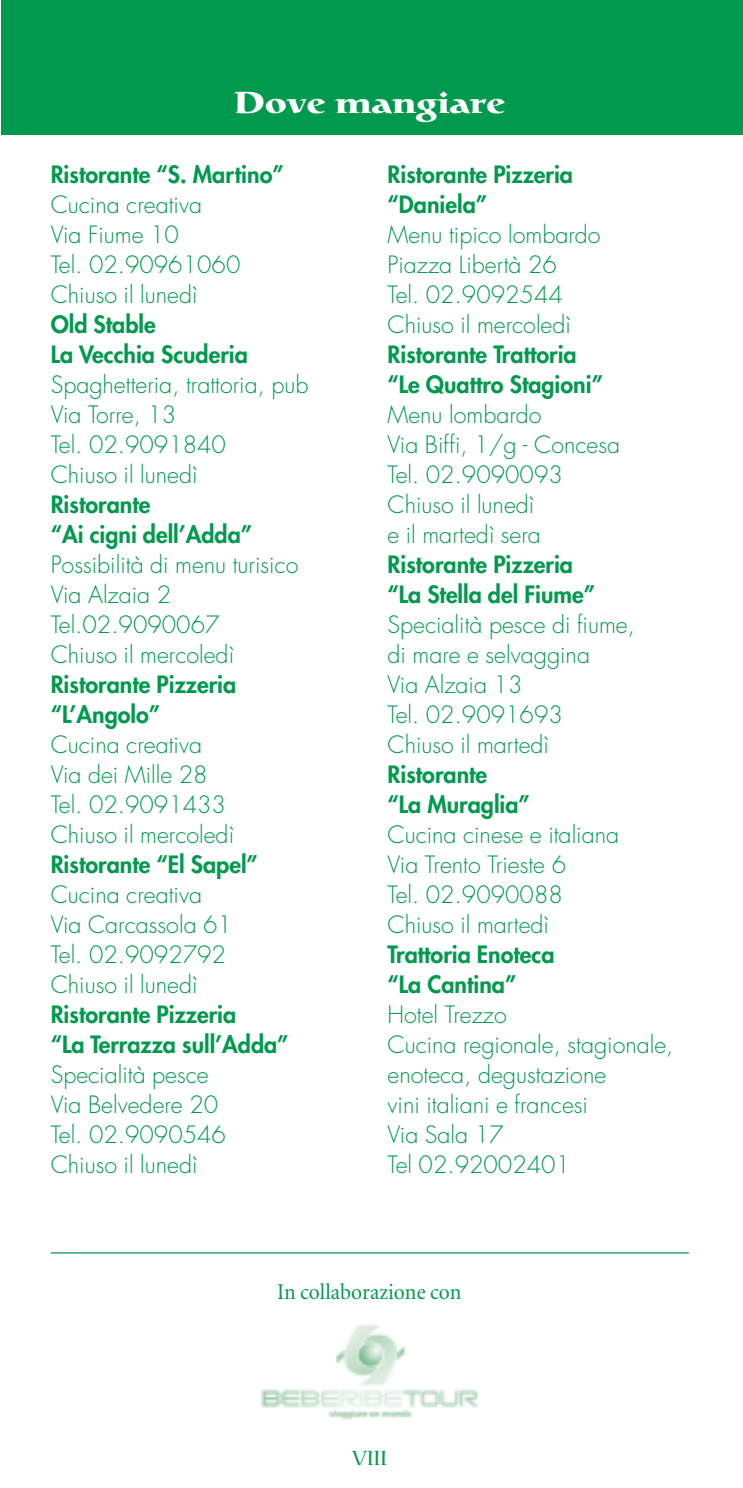
<style>
.page{position:relative;width:743px;height:1488px;background:#fff}
.page>*{position:absolute;margin:0;border:0;box-sizing:border-box;transform-origin:0 0}
.t1{font:700 30px "Catull";letter-spacing:.01em;color:#fff;scale:1.15 1}
.t2{font:300 23.25px/30px "Futura";color:#00994e}
.t3{font:800 23.25px/30px "Futura";color:#00994e}
.t4{font:22.5px "Minion";color:#00994e;scale:.95 1}
.t5{font:20px "Catull";color:#00994e}
</style>
<div class="page">
<img style="left:260px;top:1325px;width:219px;height:95px">
<div style="left:1px;top:0;width:741px;height:135px;background:#00994e"></div>
<hr style="left:51px;top:1252px;width:637px;height:1px;background:#00994e">
<p class="t1" style="left:234px;top:92px;width:237px">Dove mangiare</p>
<p class="t3" style="left:51px;top:161px;width:235px">Ristorante “S. Martino”</p>
<p class="t2" style="left:51px;top:191px;width:191px">Cucina creativa<br>Via Fiume 10<br>Tel. 02.90961060<br>Chiuso il lunedì</p>
<p class="t3" style="left:51px;top:311px;width:199px">Old Stable<br>La Vecchia Scuderia</p>
<p class="t2" style="left:51px;top:371px;width:259px">Spaghetteria, trattoria, pub<br>Via Torre, 13<br>Tel. 02.9091840<br>Chiuso il lunedì</p>
<p class="t3" style="left:51px;top:491px;width:203px">Ristorante<br>“Ai cigni dell’Adda”</p>
<p class="t2" style="left:51px;top:551px;width:249px">Possibilità di menu turisico<br>Via Alzaia 2<br>Tel.02.9090067<br>Chiuso il mercoledì</p>
<p class="t3" style="left:51px;top:671px;width:187px">Ristorante Pizzeria “L’Angolo”</p>
<p class="t2" style="left:51px;top:731px;width:185px">Cucina creativa<br>Via dei Mille 28<br>Tel. 02.9091433<br>Chiuso il mercoledì</p>
<p class="t3" style="left:51px;top:851px;width:209px">Ristorante “El Sapel”</p>
<p class="t2" style="left:51px;top:881px;width:183px">Cucina creativa<br>Via Carcassola 61<br>Tel. 02.9092792<br>Chiuso il lunedì</p>
<p class="t3" style="left:51px;top:1001px;width:239px">Ristorante Pizzeria<br>“La Terrazza sull’Adda”</p>
<p class="t2" style="left:51px;top:1061px;width:177px">Specialità pesce<br>Via Belvedere 20<br>Tel. 02.9090546<br>Chiuso il lunedì</p>
<p class="t3" style="left:387px;top:161px;width:187px">Ristorante Pizzeria “Daniela”</p>
<p class="t2" style="left:387px;top:221px;width:215px">Menu tipico lombardo<br>Piazza Libertà 26<br>Tel. 02.9092544<br>Chiuso il mercoledì</p>
<p class="t3" style="left:387px;top:341px;width:217px">Ristorante Trattoria “Le Quattro Stagioni”</p>
<p class="t2" style="left:387px;top:401px;width:234px">Menu lombardo<br>Via Biffi, 1/g - Concesa<br>Tel. 02.9090093<br>Chiuso il lunedì<br>e il martedì sera</p>
<p class="t3" style="left:387px;top:551px;width:209px">Ristorante Pizzeria “La Stella del Fiume”</p>
<p class="t2" style="left:387px;top:611px;width:249px">Specialità pesce di fiume, di mare e selvaggina<br>Via Alzaia 13<br>Tel. 02.9091693<br>Chiuso il martedì</p>
<p class="t3" style="left:387px;top:761px;width:144px">Ristorante<br>“La Muraglia”</p>
<p class="t2" style="left:387px;top:821px;width:233px">Cucina cinese e italiana<br>Via Trento Trieste 6<br>Tel. 02.9090088<br>Chiuso il martedì</p>
<p class="t3" style="left:387px;top:941px;width:168px">Trattoria Enoteca “La Cantina”</p>
<p class="t2" style="left:387px;top:1001px;width:287px">Hotel Trezzo<br>Cucina regionale, stagionale, enoteca, degustazione<br>vini italiani e francesi<br>Via Sala 17<br>Tel 02.92002401</p>
<p class="t4" style="left:277px;top:1282px;width:195px">In collaborazione con</p>
<p class="t5" style="left:352px;top:1451px;width:36px">VIII</p>
</div>
